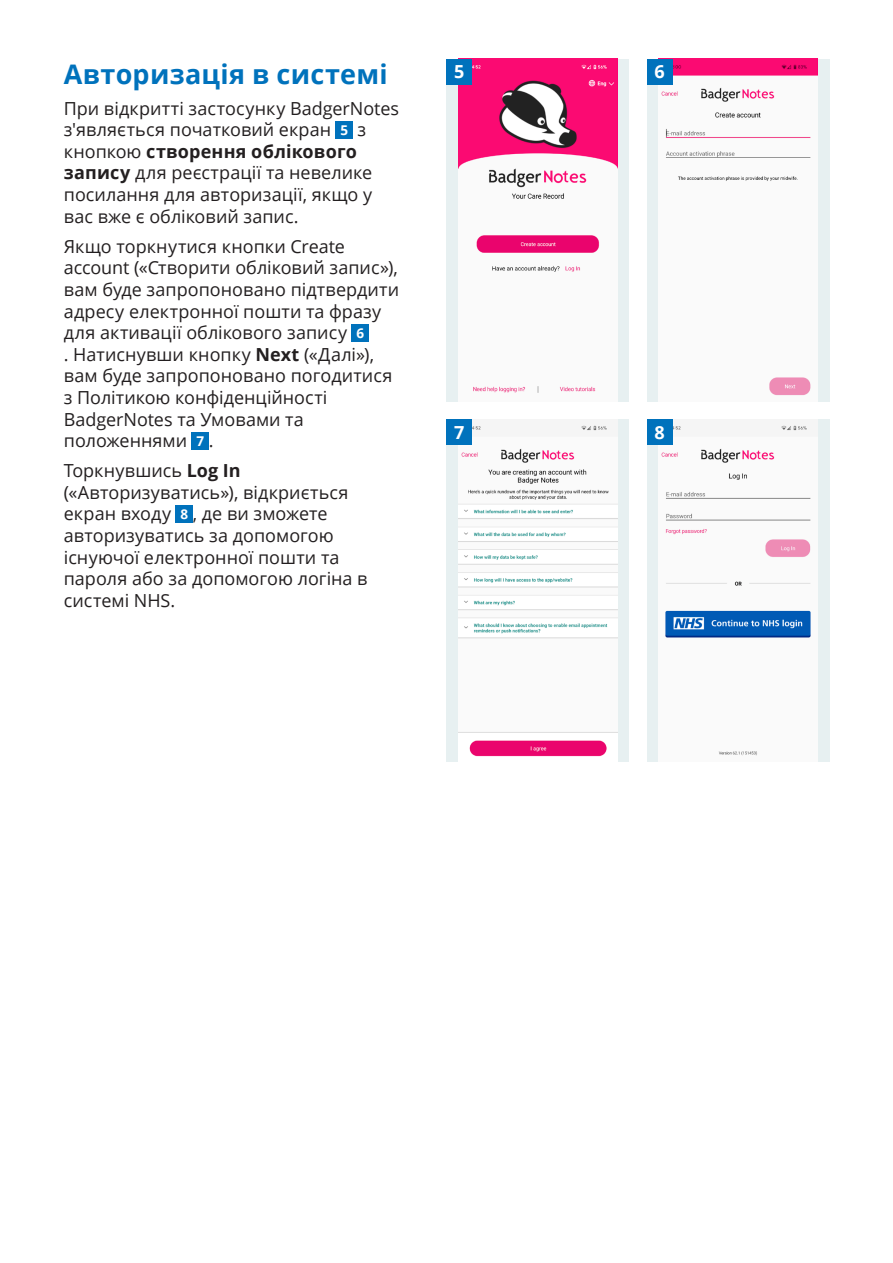
<style>
.page{position:relative;width:893px;height:1263px;background:#fff}
.page>*{position:absolute;margin:0;border:0;box-sizing:border-box;transform-origin:0 0}
.t1{font:700 27px "Open Sans";letter-spacing:.01em;color:#0072bc}
.t2{font:18px/21.6px "Open Sans";color:#231f20}
.t3{font:700 18px "Open Sans";color:#fff}
.s1{font-weight:700;font-size:13.5px;color:#fff}
.s2{font-weight:700}
</style>
<div class="page">
<div style="left:336px;top:121px;width:17px;height:17px;background:#0072bc"></div>
<div style="left:352px;top:324px;width:17px;height:17px;background:#0072bc"></div>
<div style="left:192px;top:432px;width:17px;height:17px;background:#0072bc"></div>
<div style="left:176px;top:506px;width:17px;height:17px;background:#0072bc"></div>
<div style="left:647px;top:59px;width:182px;height:342px;background:#e7f0f1"></div>
<img style="left:659px;top:59px;width:158px;height:342px">
<div style="left:446px;top:59px;width:183px;height:342px;background:#e7f0f1"></div>
<img style="left:458px;top:59px;width:159px;height:342px">
<div style="left:446px;top:419px;width:183px;height:343px;background:#e7f0f1"></div>
<img style="left:458px;top:419px;width:159px;height:343px">
<div style="left:647px;top:419px;width:182px;height:343px;background:#e7f0f1"></div>
<img style="left:659px;top:419px;width:158px;height:343px">
<div style="left:446px;top:59px;width:26px;height:25px;background:#0072bc"></div>
<div style="left:647px;top:59px;width:25px;height:25px;background:#0072bc"></div>
<div style="left:446px;top:419px;width:26px;height:26px;background:#0072bc"></div>
<div style="left:647px;top:419px;width:25px;height:26px;background:#0072bc"></div>
<p class="t1" style="left:64px;top:56px;width:325px">Авторизація в системі</p>
<p class="t2" style="left:64px;top:97px;width:337px">При відкритті застосунку BadgerNotes з'являється початковий екран <span class="s1">5</span> з кнопкою <span class="s2">створення облікового запису</span> для реєстрації та невелике посилання для авторизації, якщо у вас вже є обліковий запис.</p>
<p class="t2" style="left:64px;top:235px;width:337px">Якщо торкнутися кнопки Create account («Створити обліковий запис»), вам буде запропоновано підтвердити адресу електронної пошти та фразу для активації облікового запису <span class="s1">6<br></span>. Натиснувши кнопку <span class="s2">Next</span> («Далі»), вам буде запропоновано погодитися з Політикою конфіденційності<br>BadgerNotes та Умовами та положеннями <span class="s1">7</span> .</p>
<p class="t2" style="left:64px;top:459px;width:305px">Торкнувшись <span class="s2">Log In </span>(«Авторизуватись»), відкриється екран входу <span class="s1">8</span> , де ви зможете авторизуватись за допомогою існуючої електронної пошти та пароля або за допомогою логіна в системі NHS.</p>
<p class="t3" style="left:454px;top:59px;width:12px">5</p>
<p class="t3" style="left:654px;top:59px;width:12px">6</p>
<p class="t3" style="left:454px;top:420px;width:12px">7</p>
<p class="t3" style="left:654px;top:420px;width:12px">8</p>
</div>
